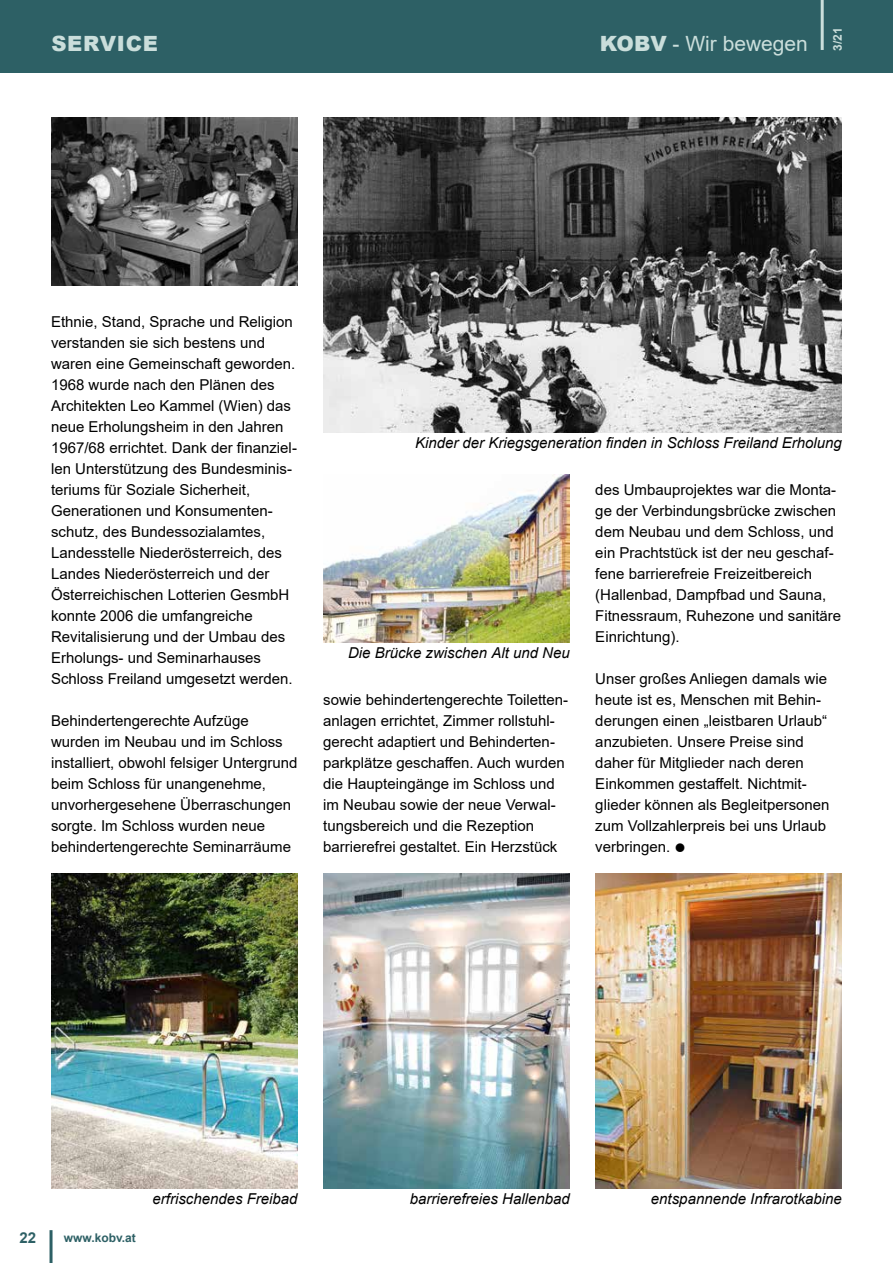
<style>
.page{position:relative;width:893px;height:1263px;background:#fff}
.page>*{position:absolute;margin:0;border:0;box-sizing:border-box;transform-origin:0 0}
.t1{font:21px "Arial";color:#cadedb}
.t2{font:900 21px "Arial";letter-spacing:.035em;color:#cadedb}
.P__p-Text_Standard{font:15px/21px "Arial";color:#000}
.t3{font:italic 15px "Arial";color:#000}
.t4{font:700 15px "Arial";color:#2d6065}
.t5{font:700 12px "Arial";color:#2d6065}
.t6{font:700 12px "Arial";color:#cadedb}
.s1{font-weight:900}
</style>
<div class="page">
<div style="left:0;top:0;width:893px;height:72px;background:#2d6065"></div>
<hr style="left:50px;top:1230px;width:3px;height:33px;background:#2d6065">
<hr style="left:821px;top:0;width:3px;height:50px;background:#cadedb">
<img style="left:51px;top:117px;width:247px;height:168px">
<img style="left:323px;top:117px;width:519px;height:315px">
<img style="left:323px;top:474px;width:247px;height:168px">
<img style="left:323px;top:873px;width:247px;height:315px">
<img style="left:51px;top:873px;width:247px;height:315px">
<img style="left:595px;top:873px;width:247px;height:315px">
<hr style="left:892px;top:96px;width:1px;height:105px;background:#cadedb">
<hr style="left:892px;top:1052px;width:1px;height:157px;background:#eff5f4">
<hr style="left:892px;top:999px;width:1px;height:63px;background:#cadedb">
<h1 class="t2" style="left:51px;top:28px;width:108px">SERVICE</h1>
<h1 class="t1" style="left:600px;top:29px;width:210px"><span class="s1">KOBV</span> - Wir bewegen</h1>
<p class="t6" style="left:829px;top:51px;width:25px;rotate:-90deg">3/21</p>
<p class="P__p-Text_Standard" style="left:51px;top:311px;width:247px">Ethnie, Stand, Sprache und Religion verstanden sie sich bestens und waren eine Gemeinschaft geworden.<br>1968 wurde nach den Plänen des Architekten Leo Kammel (Wien) das neue Erholungsheim in den Jahren 1967/68 errichtet. Dank der finanziel&shy;len Unterstützung des Bundesminis&shy;teriums für Soziale Sicherheit, Generationen und Konsumenten&shy;schutz, des Bundessozialamtes, Landesstelle Niederösterreich, des Landes Niederösterreich und der Österreichischen Lotterien GesmbH konnte 2006 die umfangreiche Revitalisierung und der Umbau des Erholungs- und Seminarhauses Schloss Freiland umgesetzt werden.</p>
<p class="P__p-Text_Standard" style="left:51px;top:710px;width:248px">Behindertengerechte Aufzüge wurden im Neubau und im Schloss installiert, obwohl felsiger Untergrund beim Schloss für unangenehme, unvorhergesehene Überraschungen sorgte. Im Schloss wurden neue behindertengerechte Seminarräume</p>
<p class="t3" style="left:415px;top:433px;width:428px">Kinder der Kriegsgeneration finden in Schloss Freiland Erholung</p>
<p class="t3" style="left:348px;top:643px;width:223px">Die Brücke zwischen Alt und Neu</p>
<p class="P__p-Text_Standard" style="left:323px;top:689px;width:246px">sowie behindertengerechte Toiletten&shy;anlagen errichtet, Zimmer rollstuhl&shy;gerecht adaptiert und Behinderten&shy;parkplätze geschaffen. Auch wurden die Haupteingänge im Schloss und im Neubau sowie der neue Verwal&shy;tungsbereich und die Rezeption barrierefrei gestaltet. Ein Herzstück</p>
<p class="P__p-Text_Standard" style="left:595px;top:479px;width:247px">des Umbauprojektes war die Monta&shy;ge der Verbindungsbrücke zwischen dem Neubau und dem Schloss, und ein Prachtstück ist der neu geschaf&shy;fene barrierefreie Freizeitbereich (Hallenbad, Dampfbad und Sauna,<br>Fitnessraum, Ruhezone und sanitäre<br>Einrichtung).</p>
<p class="P__p-Text_Standard" style="left:595px;top:668px;width:236px">Unser großes Anliegen damals wie heute ist es, Menschen mit Behin&shy;derungen einen „leistbaren Urlaub“ anzubieten. Unsere Preise sind daher für Mitglieder nach deren<br>Einkommen gestaffelt. Nichtmit&shy;glieder können als Begleitpersonen zum Vollzahlerpreis bei uns Urlaub verbringen.</p>
<p class="t4" style="left:19px;top:1227px;width:18px">22</p>
<p class="t5" style="left:64px;top:1229px;width:74px">www.kobv.at</p>
<p class="t3" style="left:153px;top:1189px;width:147px">erfrischendes Freibad</p>
<p class="t3" style="left:410px;top:1189px;width:162px">barrierefreies Hallenbad</p>
<p class="t3" style="left:651px;top:1189px;width:192px">entspannende Infrarotkabine</p>
</div>
